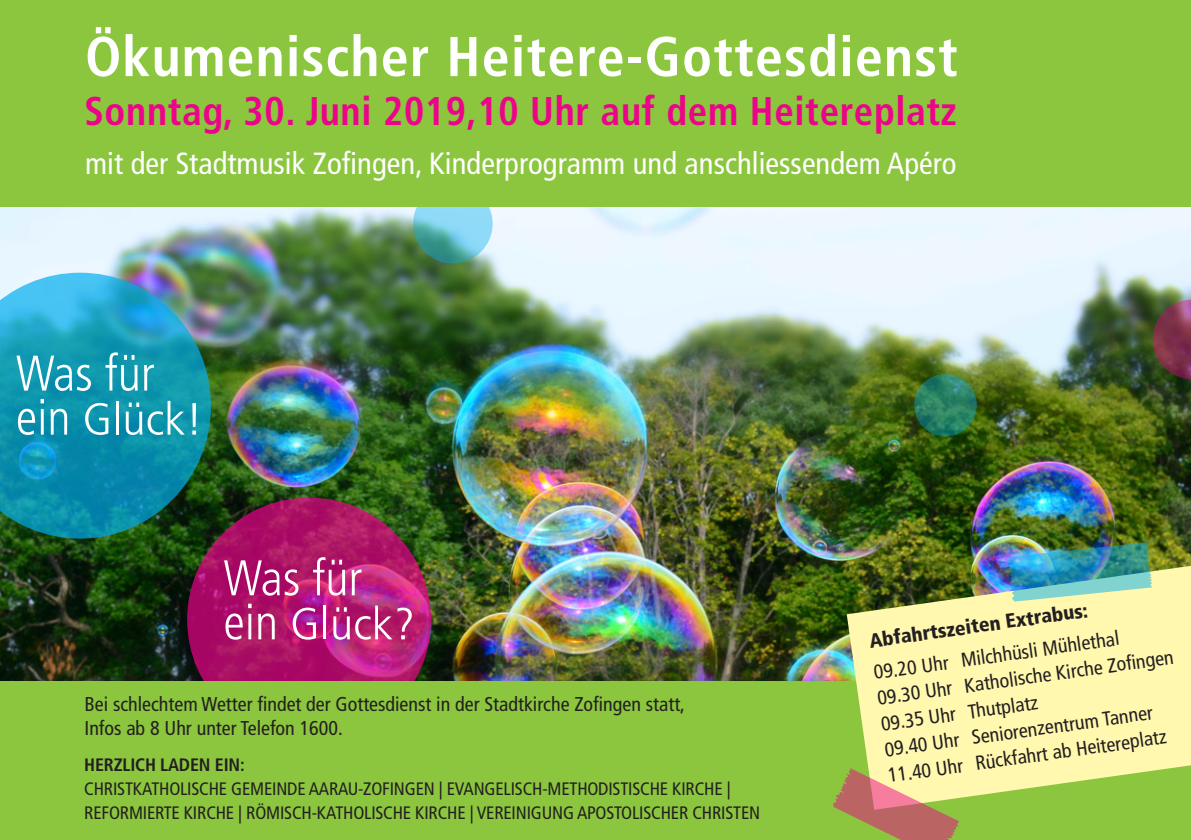
<style>
.page{position:relative;width:1191px;height:840px;background:#fff}
.page>*{position:absolute;margin:0;border:0;box-sizing:border-box;transform-origin:0 0}
.t1{font:700 condensed 56px "Frutiger";letter-spacing:.02em;color:#fff}
.t2{font:300 condensed 50px "Frutiger";color:#fff}
.t3{font:300 condensed 45px "Frutiger";color:#fff;scale:1.11 1}
.t4{font:700 condensed 40px "Frutiger";letter-spacing:.02em;color:#ed028c}
.t5{font:condensed 30.6px "Frutiger";color:#fff}
.t6{font:condensed 20px/26px "Frutiger";color:#231f20}
.t7{font:900 condensed 20px "Frutiger";color:#231f20}
.t8{font:condensed 18px/24px "Frutiger";letter-spacing:-.01em;color:#231f20}
.t9{font:700 condensed 18px "Frutiger";letter-spacing:-.01em;color:#231f20}
.s1{font-size:50px}
</style>
<div class="page">
<img style="left:0;top:206px;width:1191px;height:474px">
<svg style="left:413px;top:184px;width:79px;height:79px;background:#70c2d0"></svg>
<img style="left:187px;top:497px;width:244px;height:244px;border-radius:50%">
<div style="left:0;top:680px;width:1191px;height:159px;background:#8bc63e"></div>
<svg style="left:846px;top:565px;width:345px;height:233px;background:#e5e599"></svg>
<svg style="left:833px;top:767px;width:126px;height:72px"></svg>
<img style="left:1006px;top:542px;width:146px;height:59px">
<img style="left:0;top:272px;width:211px;height:266px">
<svg style="left:914px;top:374px;width:62px;height:62px;background:#298065"></svg>
<svg style="left:1152px;top:299px;width:39px;height:80px;background:#713d47"></svg>
<div style="left:0;top:0;width:1191px;height:206px;background:#8bc63e"></div>
<h1 class="t1" style="left:85px;top:23px;width:874px">Ökumenischer Heitere-Gottesdienst</h1>
<h3 class="t4" style="left:84px;top:87px;width:873px">Sonntag, 30. Juni 2019,10 Uhr auf dem Heitereplatz</h3>
<h3 class="t5" style="left:85px;top:145px;width:873px">mit der Stadtmusik Zofingen, Kinderprogramm und anschliessendem Apéro</h3>
<h2 class="t2" style="left:16px;top:344px;width:140px">Was für</h2>
<h3 class="t3" style="left:16px;top:393px;width:170px"><span class="s1">ein</span> Glück!</h3>
<h2 class="t2" style="left:223px;top:549px;width:140px">Was für</h2>
<h3 class="t3" style="left:223px;top:598px;width:174px"><span class="s1">ein</span> Glück?</h3>
<p class="t7" style="left:867px;top:628px;width:222px;rotate:-8deg">Abfahrtszeiten Extrabus:</p>
<p class="t6" style="left:872px;top:659px;width:303px;rotate:-8deg">09.20 Uhr Milchhüsli Mühlethal<br>09.30 Uhr Katholische Kirche Zofi ngen<br>09.35 Uhr Thutplatz<br>09.40 Uhr Seniorenzentrum Tanner<br>11.40 Uhr</p>
<p class="t6" style="left:84px;top:692px;width:602px;line-height:24px">Bei schlechtem Wetter findet der Gottesdienst in der Stadtkirche Zofingen statt,<br>Infos ab 8 Uhr unter Telefon 1600.</p>
<p class="t6" style="left:973px;top:750px;width:194px;rotate:-8deg">Rückfahrt ab Heitereplatz</p>
<p class="t9" style="left:84px;top:753px;width:162px">Herzlich laden ein:</p>
<p class="t8" style="left:84px;top:776px;width:674px;text-indent:192px">nde AARAU-ZOFINGEN | EVANGELISCH-METHODISTISCHE KIRCHE |<br>REFORMIERTE KIRCHE | RÖMISCH-KATHOLISCHE KIRCHE | VEREINIGUNG APOSTOLISCHER CHRISTEN</p>
<p class="t8" style="left:84px;top:776px;width:167px">CHRISTKATHOLISCHE Gemei</p>
</div>
